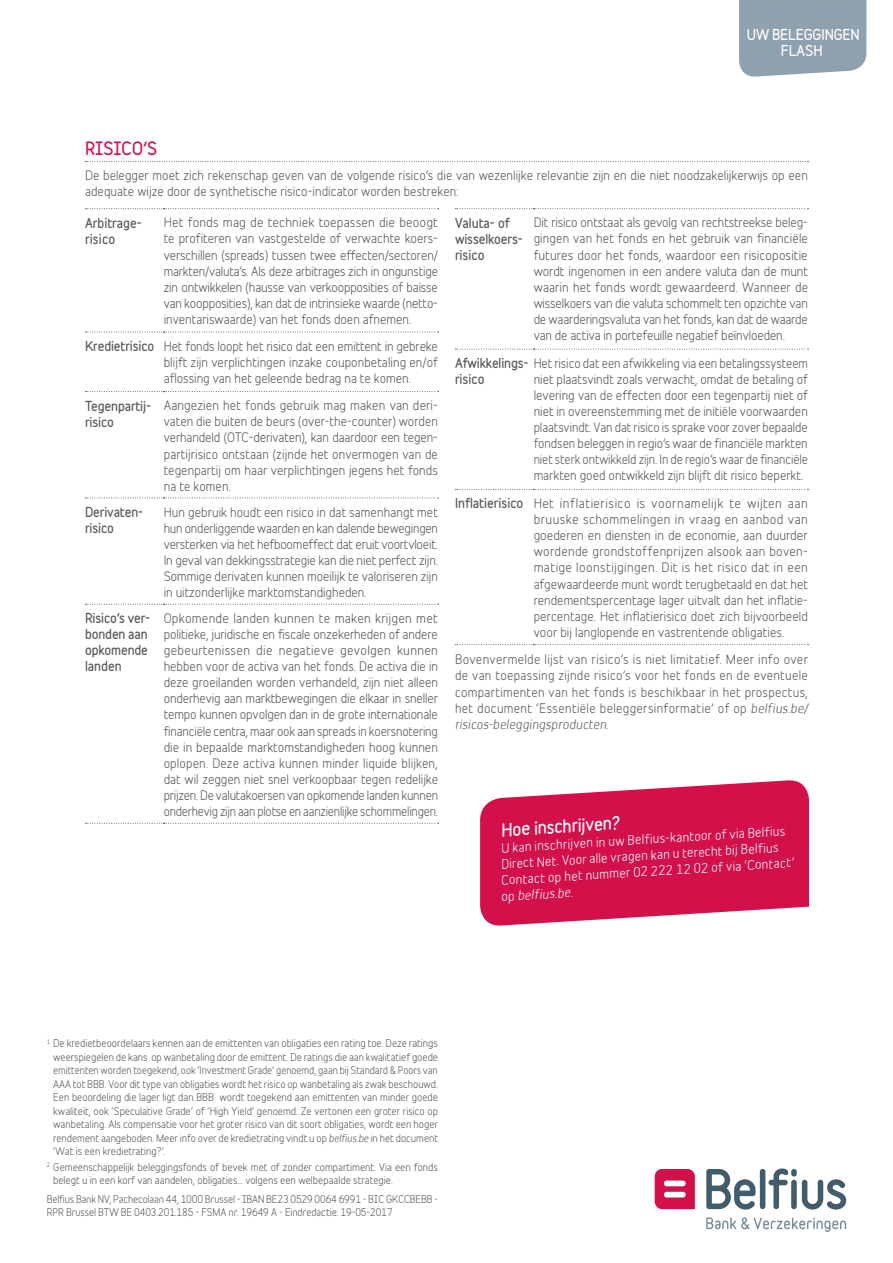
<style>
.page{position:relative;width:893px;height:1263px;background:#fff}
.page>*{position:absolute;margin:0;border:0;box-sizing:border-box;transform-origin:0 0}
.t1{font:700 16.5px "Belfius Alternative";color:#fff}
.t2{font:700 16.5px "Belfius Normal";color:#d3104a}
.t3{font:700 13.5px/16.2px "Belfius Alternative";letter-spacing:-.01em;color:#fff;text-align:center}
.t4{font:12.3px/16px "Belfius Alternative";letter-spacing:.005em;color:#58595b;text-align:justify}
.t5{font:12.3px/15.8px "Belfius Alternative";color:#fff}
.t6{font:700 12.3px/16px "Belfius Alternative";letter-spacing:-.01em;color:#58595b}
.t7{font:10.05px/13.5px "Belfius Alternative";color:#58595b;text-align:justify}
.t8{font:10.05px/13.5px "Belfius Normal";letter-spacing:-.01em;color:#58595b}
.s1{font-weight:700}
.s2{font-style:italic}
</style>
<div class="page">
<svg style="left:480px;top:780px;width:329px;height:146px;background:#d82f61"></svg>
<svg style="left:706px;top:1217px;width:140px;height:15px"></svg>
<svg style="left:655px;top:1169px;width:40px;height:40px"></svg>
<div style="left:664px;top:1180px;width:22px;height:6px;background:#fff;border-radius:3px"></div>
<div style="left:664px;top:1192px;width:22px;height:5px;background:#fff;border-radius:3px"></div>
<svg style="left:706px;top:1169px;width:49px;height:40px"></svg>
<div style="left:760px;top:1169px;width:5px;height:40px;background:#425c6c;border-radius:3px"></div>
<svg style="left:769px;top:1168px;width:77px;height:41px"></svg>
<svg style="left:85px;top:208px;width:354px;height:1px"></svg>
<svg style="left:85px;top:332px;width:354px;height:1px"></svg>
<svg style="left:85px;top:391px;width:354px;height:1px"></svg>
<svg style="left:85px;top:497px;width:354px;height:1px"></svg>
<svg style="left:85px;top:604px;width:354px;height:1px"></svg>
<svg style="left:85px;top:823px;width:354px;height:1px"></svg>
<div style="left:739px;top:0;width:127px;height:77px;background:#8fa0ae"></div>
<svg style="left:455px;top:208px;width:353px;height:1px"></svg>
<svg style="left:455px;top:349px;width:353px;height:1px"></svg>
<svg style="left:455px;top:489px;width:353px;height:1px"></svg>
<svg style="left:455px;top:644px;width:353px;height:1px"></svg>
<svg style="left:85px;top:161px;width:723px;height:1px"></svg>
<p class="t3" style="left:747px;top:26px;width:114px">UW BELEGGINGEN<br>FLASH</p>
<h1 class="t2" style="left:85px;top:135px;width:74px">RISICO’S</h1>
<p class="t4" style="left:85px;top:166px;width:724px">De belegger moet zich rekenschap geven van de volgende risico’s die van wezenlijke relevantie zijn en die niet noodzakelijkerwijs op een adequate wijze door de synthetische risico-indicator worden bestreken:</p>
<p class="t6" style="left:85px;top:214px;width:58px">Arbitrage&shy;risico</p>
<p class="t4" style="left:164px;top:213px;width:276px">Het fonds mag de techniek toepassen die beoogt te profiteren van vastgestelde of verwachte koers&shy;verschillen (spreads) tussen twee effecten/sectoren/ markten/valuta’s. Als deze arbitrages zich in ongunstige zin ontwikkelen (hausse van verkoopposities of baisse van koopposities), kan dat de intrinsieke waarde (netto&shy;inventariswaarde) van het fonds doen afnemen.</p>
<p class="t4" style="left:164px;top:337px;width:276px;text-indent:-79px"><span class="s1">Kredietrisico</span> Het fonds loopt het risico dat een emittent in gebreke blijft zijn verplichtingen inzake couponbetaling en/of aflossing van het geleende bedrag na te komen.</p>
<p class="t6" style="left:85px;top:397px;width:68px">Tegenpartij&shy;risico</p>
<p class="t4" style="left:164px;top:396px;width:276px">Aangezien het fonds gebruik mag maken van deri&shy;vaten die buiten de beurs (over-the-counter) worden verhandeld (OTC-derivaten), kan daardoor een tegen&shy;partijrisico ontstaan (zijnde het onvermogen van de tegenpartij om haar verplichtingen jegens het fonds na te komen.</p>
<p class="t6" style="left:85px;top:504px;width:60px">Derivaten&shy;risico</p>
<p class="t4" style="left:164px;top:502px;width:276px">Hun gebruik houdt een risico in dat samenhangt met hun onderliggende waarden en kan dalende bewegingen versterken via het hefboomeffect dat eruit voortvloeit.<br>In geval van dekkingsstrategie kan die niet perfect zijn.<br>Sommige derivaten kunnen moeilijk te valoriseren zijn in uitzonderlijke marktomstandigheden.</p>
<p class="t6" style="left:85px;top:610px;width:67px">Risico’s ver&shy;bonden aan opkomende landen</p>
<p class="t4" style="left:164px;top:609px;width:276px">Opkomende landen kunnen te maken krijgen met politieke, juridische en fiscale onzekerheden of andere gebeurtenissen die negatieve gevolgen kunnen hebben voor de activa van het fonds. De activa die in deze groeilanden worden verhandeld, zijn niet alleen onderhevig aan marktbewegingen die elkaar in sneller tempo kunnen opvolgen dan in de grote internationale financiële centra, maar ook aan spreads in koersnotering die in bepaalde marktomstandigheden hoog kunnen oplopen. Deze activa kunnen minder liquide blijken, dat wil zeggen niet snel verkoopbaar tegen redelijke prijzen. De valutakoersen van opkomende landen kunnen onderhevig zijn aan plotse en aanzienlijke schommelingen.</p>
<p class="t6" style="left:455px;top:214px;width:69px">Valuta- of wisselkoers&shy;risico</p>
<p class="t4" style="left:534px;top:213px;width:276px">Dit risico ontstaat als gevolg van rechtstreekse beleg&shy;gingen van het fonds en het gebruik van financiële futures door het fonds, waardoor een risicopositie wordt ingenomen in een andere valuta dan de munt waarin het fonds wordt gewaardeerd. Wanneer de wisselkoers van die valuta schommelt ten opzichte van de waarderingsvaluta van het fonds, kan dat de waarde van de activa in portefeuille negatief beïnvloeden.</p>
<p class="t4" style="left:455px;top:354px;width:355px"><span class="s1">Afwikkelings-</span> Het risico dat een afwikkeling via een betalingssysteem <span class="s1">risico</span></p>
<p class="t4" style="left:534px;top:370px;width:276px">niet plaatsvindt zoals verwacht, omdat de betaling of levering van de effecten door een tegenpartij niet of niet in overeenstemming met de initiële voorwaarden plaatsvindt. Van dat risico is sprake voor zover bepaalde fondsen beleggen in regio’s waar de financiële markten niet sterk ontwikkeld zijn. In de regio’s waar de financiële markten goed ontwikkeld zijn blijft dit risico beperkt.</p>
<p class="t4" style="left:534px;top:494px;width:276px;text-indent:-79px"><span class="s1">Inflatierisico</span> Het inflatierisico is voornamelijk te wijten aan bruuske schommelingen in vraag en aanbod van goederen en diensten in de economie, aan duurder wordende grondstoffenprijzen alsook aan boven&shy;matige loonstijgingen. Dit is het risico dat in een afgewaardeerde munt wordt terugbetaald en dat het rendementspercentage lager uitvalt dan het inflatie&shy;percentage. Het inflatierisico doet zich bijvoorbeeld voor bij langlopende en vastrentende obligaties.</p>
<p class="t4" style="left:455px;top:650px;width:354px">Bovenvermelde lijst van risico’s is niet limitatief. Meer info over de van toepassing zijnde risico’s voor het fonds en de eventuele compartimenten van het fonds is beschikbaar in het prospectus, het document ‘Essentiële beleggersinformatie’ of op <span class="s2">belfius.be/ risicos-beleggingsproducten</span>.</p>
<h1 class="t1" style="left:500px;top:817px;width:121px;rotate:-3deg">Hoe inschrijven?</h1>
<p class="t5" style="left:497px;top:840px;width:296px;rotate:-4deg">U kan inschrijven in uw Belfius-kantoor of via Belfius Direct Net. Voor alle vragen kan u terecht bij Belfius Contact op het nummer 02 222 12 02 of via ‘Contact’ op <span class="s2">belfius.be</span>.</p>
<p class="t7" style="left:53px;top:1035px;width:386px;text-indent:-6px"><sup>1</sup> De kredietbeoordelaars kennen aan de emittenten van obligaties een rating toe. Deze ratings weerspiegelen de kans op wanbetaling door de emittent. De ratings die aan kwalitatief goede emittenten worden toegekend, ook ‘Investment Grade’ genoemd, gaan bij Standard &amp; Poors van AAA tot BBB. Voor dit type van obligaties wordt het risico op wanbetaling als zwak beschouwd.<br>Een beoordeling die lager ligt dan BBB wordt toegekend aan emittenten van minder goede kwaliteit, ook ‘Speculative Grade’ of ‘High Yield’ genoemd. Ze vertonen een groter risico op wanbetaling. Als compensatie voor het groter risico van dit soort obligaties, wordt een hoger rendement aangeboden. Meer info over de kredietrating vindt u op <span class="s2">belfius.be</span> in het document ‘Wat is een kredietrating?’.</p>
<p class="t7" style="left:53px;top:1159px;width:386px;text-indent:-6px"><sup>2</sup> Gemeenschappelijk beleggingsfonds of bevek met of zonder compartiment. Via een fonds belegt u in een korf van aandelen, obligaties… volgens een welbepaalde strategie.</p>
<p class="t8" style="left:47px;top:1191px;width:393px">Belfius Bank NV, Pachecolaan 44, 1000 Brussel - IBAN BE23 0529 0064 6991 - BIC GKCCBEBB -<br>RPR Brussel BTW BE 0403.201.185 - FSMA nr. 19649 A - Eindredactie: 19-05-2017</p>
</div>
